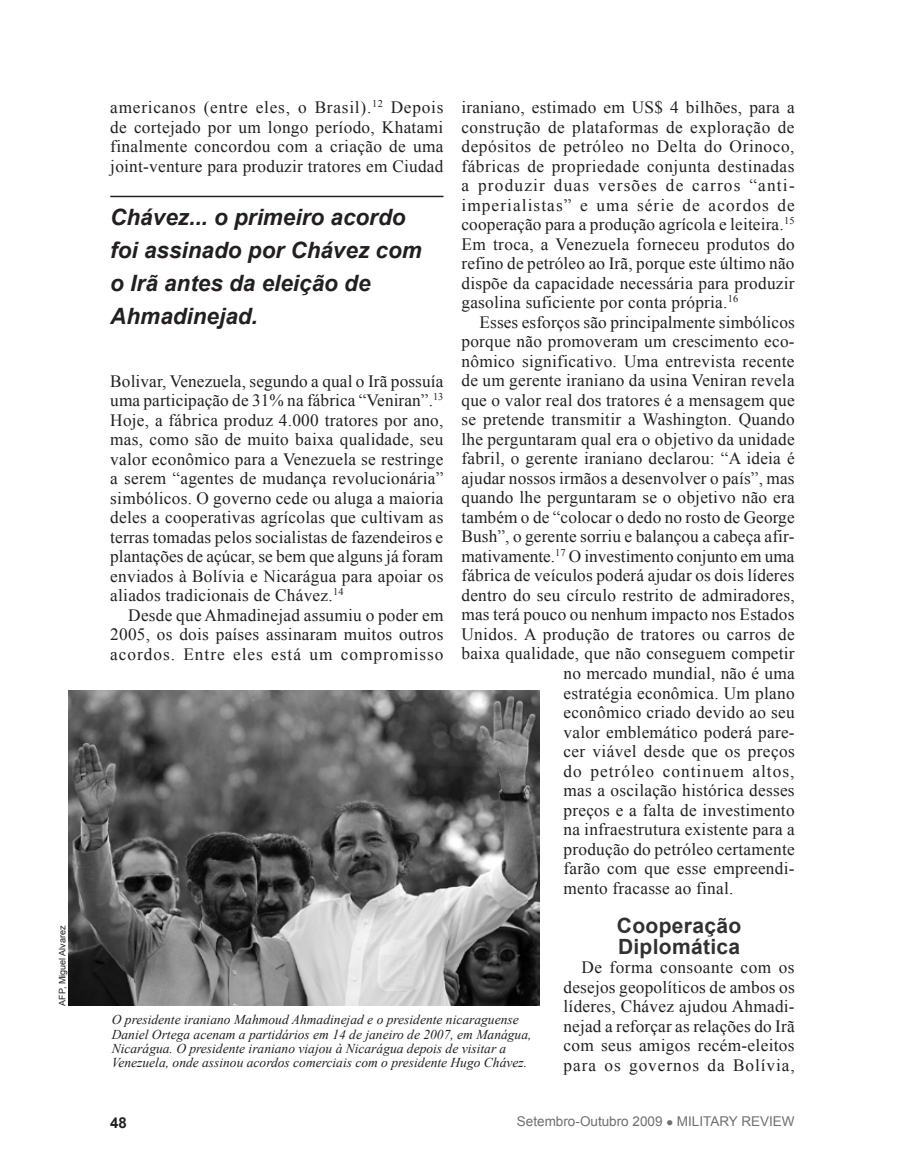
<style>
.page{position:relative;width:905px;height:1175px;background:#fff}
.page>*{position:absolute;margin:0;border:0;box-sizing:border-box;transform-origin:0 0}
.quotes{font:italic 700 22.5px/33px "Arial";color:#231f20}
.subhead{font:700 21px/21px "Arial";letter-spacing:.015em;color:#323031}
.fob{font:17.25px/19.5px "Times New Roman";letter-spacing:.015em;color:#231f20;text-align:justify}
.fob-2{font:17.25px "Times New Roman";letter-spacing:.06em;color:#231f20}
.t1{font:700 15px "Arial";color:#231f20}
.bio{font:italic 13.5px/14.2px "Times New Roman";color:#231f20}
.t2{font:13.5px "Arial";color:#6d6f71}
.photocredit{font:9px "Arial";color:#231f20}
</style>
<div class="page">
<img style="left:68px;top:690px;width:471px;height:315px">
<hr style="left:110px;top:196px;width:333px;height:1px;background:#231f20">
<p class="photocredit" style="left:56px;top:1005px;width:81px;rotate:-90deg">AFP, Miguel Alvarez</p>
<p class="fob" style="left:110px;top:97px;width:335px">americanos (entre eles, o Brasil).<sup>12</sup> Depois de cortejado por um longo período, Khatami finalmente concordou com a criação de uma joint-venture para produzir tratores em Ciudad</p>
<p class="fob" style="left:461px;top:97px;width:335px">iraniano, estimado em US$ 4 bilhões, para a construção de plataformas de exploração de depósitos de petróleo no Delta do Orinoco, fábricas de propriedade conjunta destinadas a produzir duas versões de carros “anti&shy;imperialistas” e uma série de acordos de cooperação para a produção agrícola e leiteira.<sup>15<br></sup>Em troca, a Venezuela forneceu produtos do refino de petróleo ao Irã, porque este último não dispõe da capacidade necessária para produzir gasolina suficiente por conta própria.<sup>16</sup></p>
<p class="fob" style="left:479px;top:312px;width:317px">Esses esforços são principalmente simbólicos</p>
<p class="fob" style="left:461px;top:331px;width:334px">porque não promoveram um crescimento eco-</p>
<p class="fob" style="left:461px;top:351px;width:334px">nômico significativo. Uma entrevista recente</p>
<p class="fob" style="left:461px;top:370px;width:335px">de um gerente iraniano da usina Veniran revela</p>
<p class="fob" style="left:461px;top:390px;width:334px">que o valor real dos tratores é a mensagem que</p>
<p class="fob" style="left:461px;top:409px;width:335px">se pretende transmitir a Washington. Quando</p>
<p class="fob" style="left:461px;top:429px;width:334px">lhe perguntaram qual era o objetivo da unidade</p>
<p class="fob" style="left:461px;top:448px;width:335px">fabril, o gerente iraniano declarou: “A ideia é</p>
<p class="fob" style="left:461px;top:468px;width:334px">ajudar nossos irmãos a desenvolver o país”, mas</p>
<p class="fob" style="left:461px;top:487px;width:335px">quando lhe perguntaram se o objetivo não era</p>
<p class="fob" style="left:461px;top:507px;width:334px">também o de “colocar o dedo no rosto de George</p>
<p class="fob" style="left:461px;top:526px;width:334px">Bush”, o gerente sorriu e balançou a cabeça afir-</p>
<p class="fob" style="left:461px;top:546px;width:334px">mativamente.<sup>17</sup> O investimento conjunto em uma</p>
<p class="fob" style="left:461px;top:565px;width:334px">fábrica de veículos poderá ajudar os dois líderes</p>
<p class="fob" style="left:461px;top:585px;width:335px">dentro do seu círculo restrito de admiradores,</p>
<p class="fob" style="left:461px;top:604px;width:334px">mas terá pouco ou nenhum impacto nos Estados</p>
<p class="fob" style="left:461px;top:624px;width:335px">Unidos. A produção de tratores ou carros de</p>
<p class="fob" style="left:461px;top:643px;width:335px">baixa qualidade, que não conseguem competir</p>
<p class="fob" style="left:563px;top:663px;width:232px">no mercado mundial, não é uma</p>
<p class="fob" style="left:563px;top:682px;width:233px">estratégia econômica. Um plano</p>
<p class="fob" style="left:563px;top:702px;width:233px">econômico criado devido ao seu</p>
<p class="fob" style="left:563px;top:721px;width:232px">valor emblemático poderá pare-</p>
<p class="fob" style="left:563px;top:741px;width:233px">cer viável desde que os preços</p>
<p class="fob-2" style="left:563px;top:759px;width:232px">do petróleo continuem altos,</p>
<p class="fob" style="left:563px;top:780px;width:233px">mas a oscilação histórica desses</p>
<p class="fob" style="left:563px;top:799px;width:232px">preços e a falta de investimento</p>
<p class="fob" style="left:563px;top:819px;width:233px">na infraestrutura existente para a</p>
<p class="fob" style="left:563px;top:838px;width:233px">produção do petróleo certamente</p>
<p class="fob" style="left:563px;top:858px;width:232px">farão com que esse empreendi-</p>
<p class="fob" style="left:563px;top:877px;width:171px">mento fracasse ao final.</p>
<p class="subhead" style="left:617px;top:915px;width:126px">Cooperação<br>Diplomática</p>
<p class="fob" style="left:563px;top:957px;width:233px;text-indent:18px">De forma consoante com os desejos geopolíticos de ambos os líderes, Chávez ajudou Ahmadi&shy;nejad a reforçar as relações do Irã com seus amigos recém-eleitos para os governos da Bolívia,</p>
<p class="quotes" style="left:110px;top:201px;width:313px">Chávez... o primeiro acordo foi assinado por Chávez com o Irã antes da eleição de<br>Ahmadinejad.</p>
<p class="fob" style="left:110px;top:371px;width:335px">Bolivar, Venezuela, segundo a qual o Irã possuía uma participação de 31% na fábrica “Veniran”.<sup>13<br></sup>Hoje, a fábrica produz 4.000 tratores por ano, mas, como são de muito baixa qualidade, seu valor econômico para a Venezuela se restringe a serem “agentes de mudança revolucionária” simbólicos. O governo cede ou aluga a maioria deles a cooperativas agrícolas que cultivam as terras tomadas pelos socialistas de fazendeiros e plantações de açúcar, se bem que alguns já foram enviados à Bolívia e Nicarágua para apoiar os aliados tradicionais de Chávez.<sup>14</sup></p>
<p class="fob" style="left:110px;top:605px;width:335px;text-indent:18px">Desde que Ahmadinejad assumiu o poder em 2005, os dois países assinaram muitos outros acordos. Entre eles está um compromisso</p>
<p class="bio" style="left:112px;top:1012px;width:421px">O presidente iraniano Mahmoud Ahmadinejad e o presidente nicaraguense Daniel Ortega acenam a partidários em 14 de janeiro de 2007, em Manágua, Nicarágua. O presidente iraniano viajou à Nicarágua depois de visitar a Venezuela, onde assinou acordos comerciais com o presidente Hugo Chávez.</p>
<p class="t1" style="left:110px;top:1112px;width:18px">48</p>
<p class="t2" style="left:517px;top:1112px;width:279px">Setembro-Outubro 2009 ● MILITARY REVIEW</p>
</div>
